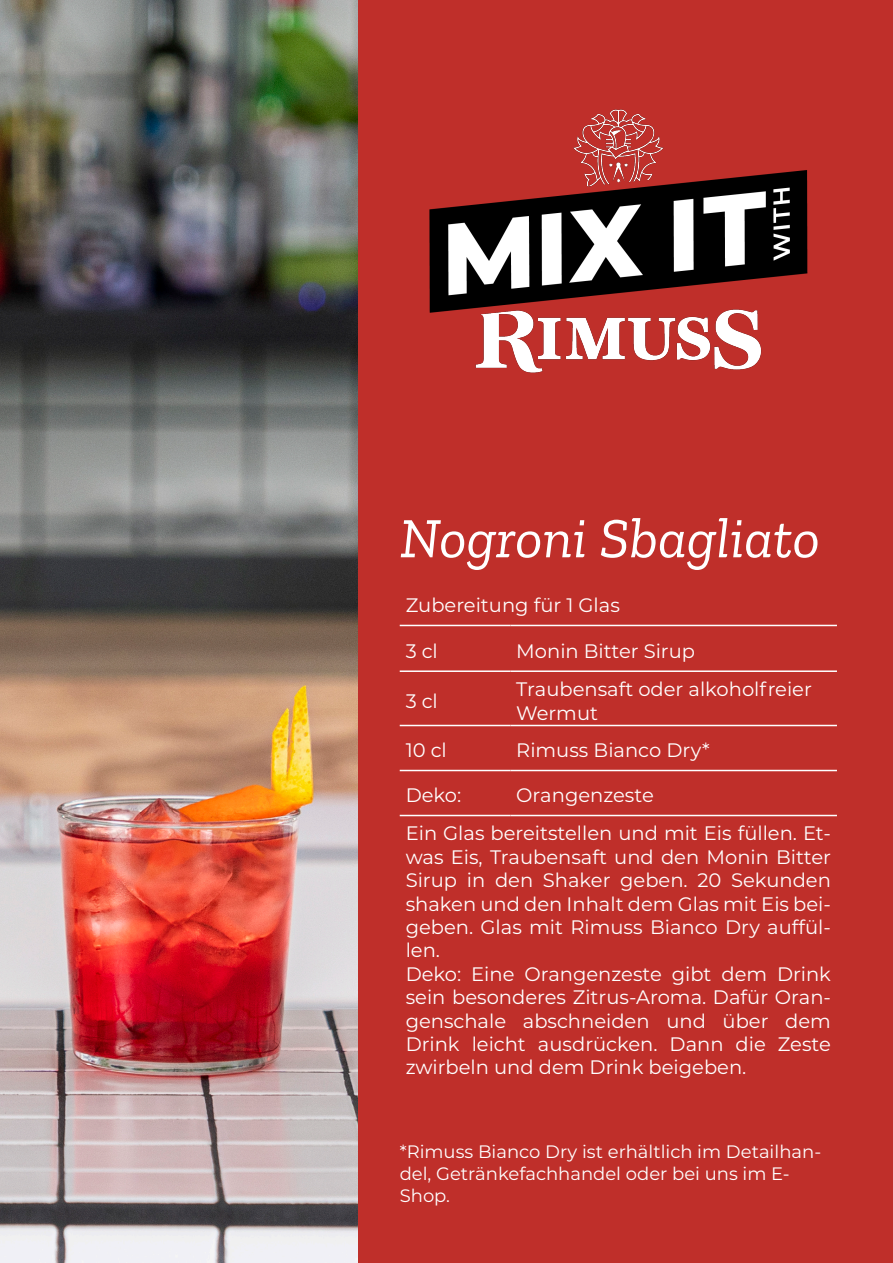
<style>
.page{position:relative;width:893px;height:1263px;background:#fff}
.page>*{position:absolute;margin:0;border:0;box-sizing:border-box;transform-origin:0 0}
.t1{font:italic 57px "Zilla Slab";color:#fff}
.t2{font:19.5px/23.4px "Montserrat";color:#fff;text-align:justify}
.t3{font:18px/21.6px "Montserrat";color:#fff}
</style>
<div class="page">
<div style="left:357px;top:0;width:536px;height:1263px;background:#bf2f2a"></div>
<img style="left:0;top:0;width:357px;height:1263px">
<img style="left:429px;top:109px;width:379px;height:264px">
<hr style="left:400px;top:725px;width:110px;height:1px;background:#fff">
<hr style="left:510px;top:725px;width:327px;height:1px;background:#fff">
<hr style="left:400px;top:770px;width:110px;height:1px;background:#fff">
<hr style="left:510px;top:770px;width:327px;height:1px;background:#fff">
<hr style="left:400px;top:670px;width:110px;height:2px;background:#fff">
<hr style="left:510px;top:670px;width:327px;height:2px;background:#fff">
<hr style="left:400px;top:815px;width:110px;height:1px;background:#fff">
<hr style="left:510px;top:815px;width:327px;height:1px;background:#fff">
<hr style="left:400px;top:625px;width:110px;height:1px;background:#fff">
<hr style="left:510px;top:625px;width:327px;height:1px;background:#fff">
<p class="t1" style="left:400px;top:507px;width:422px">Nogroni Sbagliato</p>
<p class="t2" style="left:406px;top:593px;width:216px">Zubereitung für 1 Glas</p>
<p class="t2" style="left:406px;top:639px;width:34px">3 cl</p>
<p class="t2" style="left:516px;top:639px;width:180px">Monin Bitter Sirup</p>
<p class="t2" style="left:406px;top:688px;width:34px">3 cl</p>
<p class="t2" style="left:516px;top:677px;width:297px">Traubensaft oder alkoholfreier<br>Wermut</p>
<p class="t2" style="left:406px;top:738px;width:43px">10 cl</p>
<p class="t2" style="left:516px;top:738px;width:195px">Rimuss Bianco Dry*</p>
<p class="t2" style="left:406px;top:783px;width:57px">Deko:</p>
<p class="t2" style="left:516px;top:783px;width:139px">Orangenzeste</p>
<p class="t2" style="left:406px;top:821px;width:427px">Ein Glas bereitstellen und mit Eis füllen. Et&shy;was Eis, Traubensaft und den Monin Bitter Sirup in den Shaker geben. 20 Sekunden shaken und den Inhalt dem Glas mit Eis bei&shy;geben. Glas mit Rimuss Bianco Dry auffül&shy;len.</p>
<p class="t2" style="left:406px;top:961px;width:427px">Deko: Eine Orangenzeste gibt dem Drink sein besonderes Zitrus-Aroma. Dafür Oran&shy;genschale abschneiden und über dem Drink leicht ausdrücken. Dann die Zeste zwirbeln und dem Drink beigeben.</p>
<p class="t3" style="left:400px;top:1140px;width:423px">*Rimuss Bianco Dry ist erhältlich im Detailhan&shy;del, Getränkefachhandel oder bei uns im E-<br>Shop.</p>
</div>
